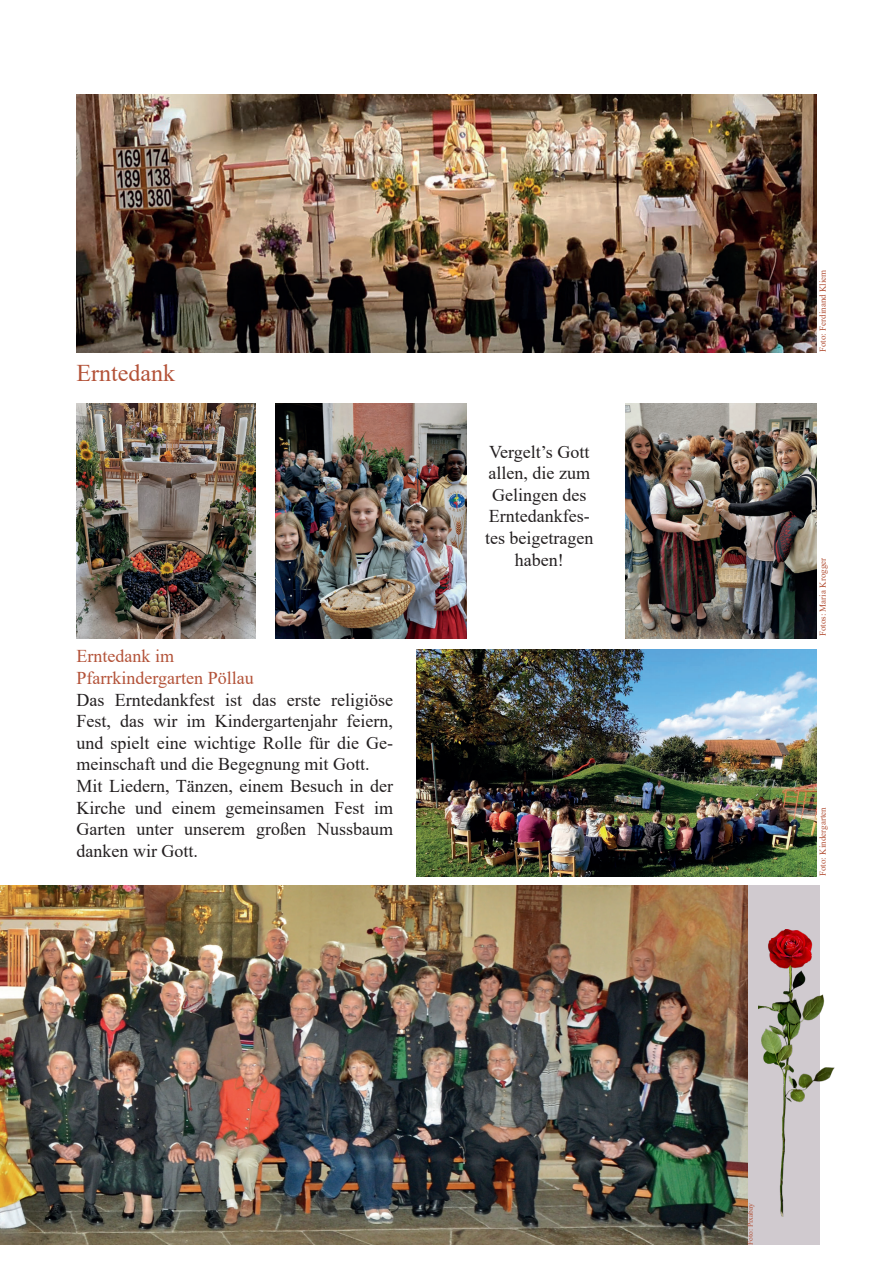
<style>
.page{position:relative;width:893px;height:1263px;background:#fff}
.page>*{position:absolute;margin:0;border:0;box-sizing:border-box;transform-origin:0 0}
.t1{font:24px "Times New Roman";color:#b35238}
.t2{font:18px/21.6px "Times New Roman";color:#231f20;text-align:justify}
.t3{font:18px "Times New Roman";color:#b35238}
.t4{font:9px "Times New Roman";color:#b35238}
.t5{font:7.5px "Times New Roman";color:#b35238}
</style>
<div class="page">
<img style="left:0;top:885px;width:748px;height:360px">
<img style="left:77px;top:404px;width:179px;height:235px">
<img style="left:417px;top:650px;width:399px;height:226px">
<img style="left:77px;top:95px;width:739px;height:257px">
<img style="left:625px;top:404px;width:191px;height:235px">
<img style="left:275px;top:404px;width:192px;height:235px">
<div style="left:748px;top:885px;width:72px;height:360px;background:#d0cacf"></div>
<img style="left:758px;top:929px;width:77px;height:287px">
<p class="t1" style="left:77px;top:356px;width:100px">Erntedank</p>
<p class="t3" style="left:77px;top:644px;width:99px">Erntedank im</p>
<p class="t3" style="left:77px;top:665px;width:179px">Pfarrkindergarten Pöllau</p>
<p class="t2" style="left:77px;top:688px;width:318px">Das Erntedankfest ist das erste religiöse Fest, das wir im Kindergartenjahr feiern, und spielt eine wichtige Rolle für die Ge&shy;meinschaft und die Begegnung mit Gott.</p>
<p class="t2" style="left:77px;top:774px;width:318px">Mit Liedern, Tänzen, einem Besuch in der Kirche und einem gemeinsamen Fest im Garten unter unserem großen Nussbaum danken wir Gott.</p>
<p class="t2" style="left:485px;top:440px;width:110px;text-align:center">Vergelt’s Gott allen, die zum<br>Gelingen des<br>Erntedankfes&shy;tes beigetragen haben!</p>
<p class="t4" style="left:816px;top:352px;width:84px;rotate:-90deg">Foto: Ferdinand Kliem</p>
<p class="t4" style="left:816px;top:636px;width:80px;rotate:-90deg">Fotos: Maria Krogger</p>
<p class="t4" style="left:816px;top:876px;width:70px;rotate:-90deg">Foto: Kindergarten</p>
<p class="t5" style="left:745px;top:1245px;width:43px;rotate:-90deg">Foto: Pixabay</p>
</div>
